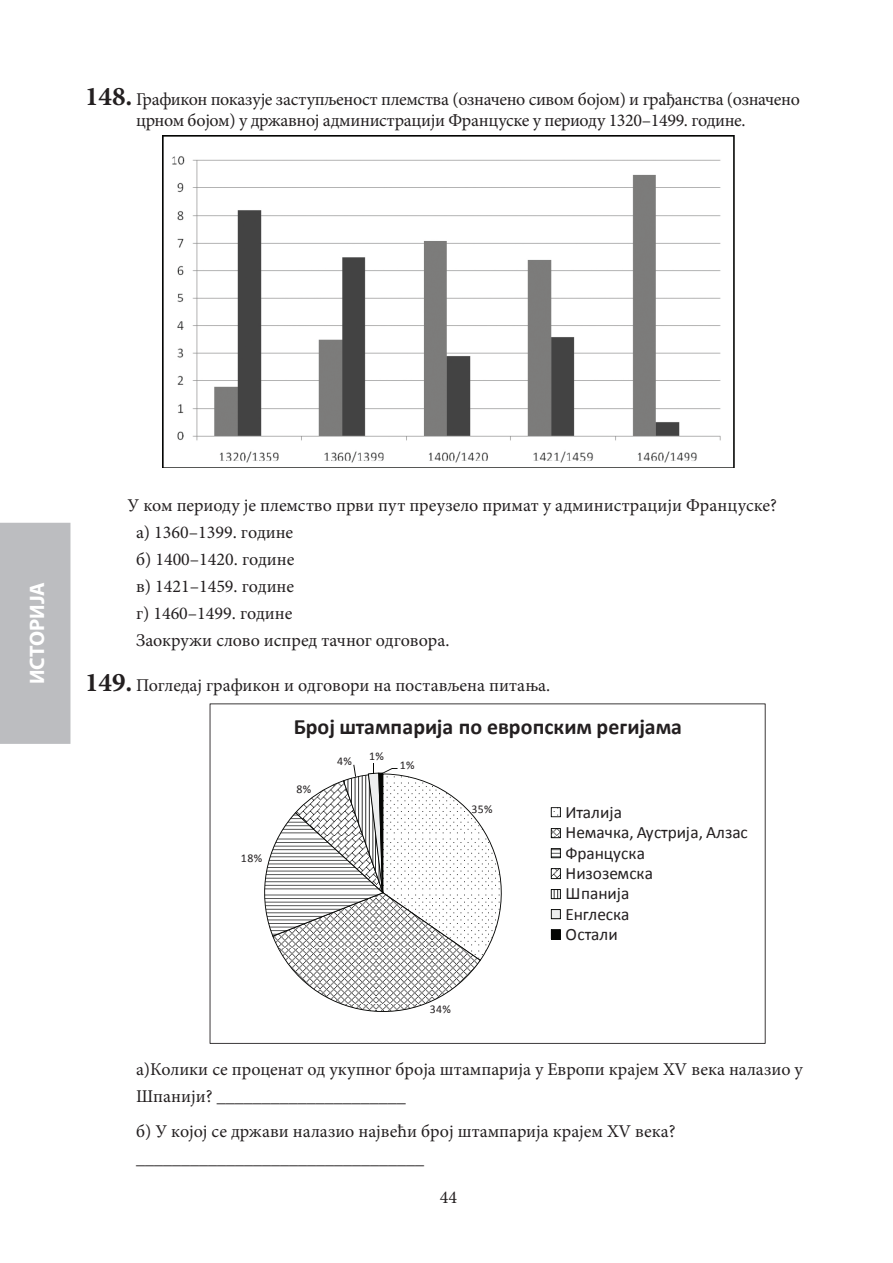
<style>
.page{position:relative;width:893px;height:1263px;background:#fff}
.page>*{position:absolute;margin:0;border:0;box-sizing:border-box;transform-origin:0 0}
.t1{font:700 21.9px "Calibri";letter-spacing:.005em;color:#231f20}
.t2{font:700 21px "Myriad Pro";color:#fff}
.t3{font:18px/27px "Minion Pro";color:#231f20}
.t4{font:18px/21.6px "Minion Pro";letter-spacing:-.02em;color:#231f20;text-align:center}
.t5{font:17.4px/20.4px "Calibri";color:#231f20}
.t6{font:11.85px "Calibri";color:#231f20}
.s1{font-weight:700;font-size:27px}
</style>
<div class="page">
<img style="left:163px;top:136px;width:571px;height:332px">
<svg style="left:210px;top:703px;width:556px;height:341px"></svg>
<div style="left:0;top:523px;width:70px;height:221px;background:#bcbdc0"></div>
<p class="t4" style="left:85px;top:88px;width:716px"><span class="s1">148.</span> Графикон показује заступљеност племства (означено сивом бојом) и грађанства (означено црном бојом) у државној администрацији Француске у периоду 1320–1499. године.</p>
<p class="t2" style="left:23px;top:684px;width:104px;rotate:-90deg">ИСТОРИЈА</p>
<p class="t3" style="left:136px;top:492px;width:642px;text-indent:-8px">У ком периоду је племство први пут преузело примат у администрацији Француске? а) 1360–1399. године<br>б) 1400–1420. године<br>в) 1421–1459. године<br>г) 1460–1499. године<br>Заокружи слово испред тачног одговора.</p>
<p class="t3" style="left:85px;top:672px;width:467px"><span class="s1">149.</span> Погледај графикон и одговори на постављена питања.</p>
<p class="t1" style="left:294px;top:713px;width:390px">Број штампарија по европским регијама</p>
<p class="t6" style="left:241px;top:851px;width:23px">18%</p>
<p class="t6" style="left:296px;top:782px;width:16px">8%</p>
<p class="t6" style="left:337px;top:754px;width:16px">4%</p>
<p class="t6" style="left:369px;top:749px;width:16px">1%</p>
<p class="t6" style="left:400px;top:757px;width:16px">1%</p>
<p class="t6" style="left:471px;top:801px;width:23px">35%</p>
<p class="t6" style="left:430px;top:1002px;width:23px">34%</p>
<p class="t5" style="left:566px;top:802px;width:184px">Италија<br>Немачка, Аустрија, Алзас<br>Француска<br>Низоземска<br>Шпанија<br>Енглеска<br>Остали</p>
<p class="t3" style="left:136px;top:1055px;width:668px">a)Колики се проценат од укупног броја штампарија у Европи крајем XV века налазио у<br>Шпанији? _____________________</p>
<p class="t3" style="left:136px;top:1118px;width:541px">б) У којој се држави налазио највећи број штампарија крајем XV века? ________________________________</p>
<p class="t3" style="left:440px;top:1184px;width:19px">44</p>
</div>
